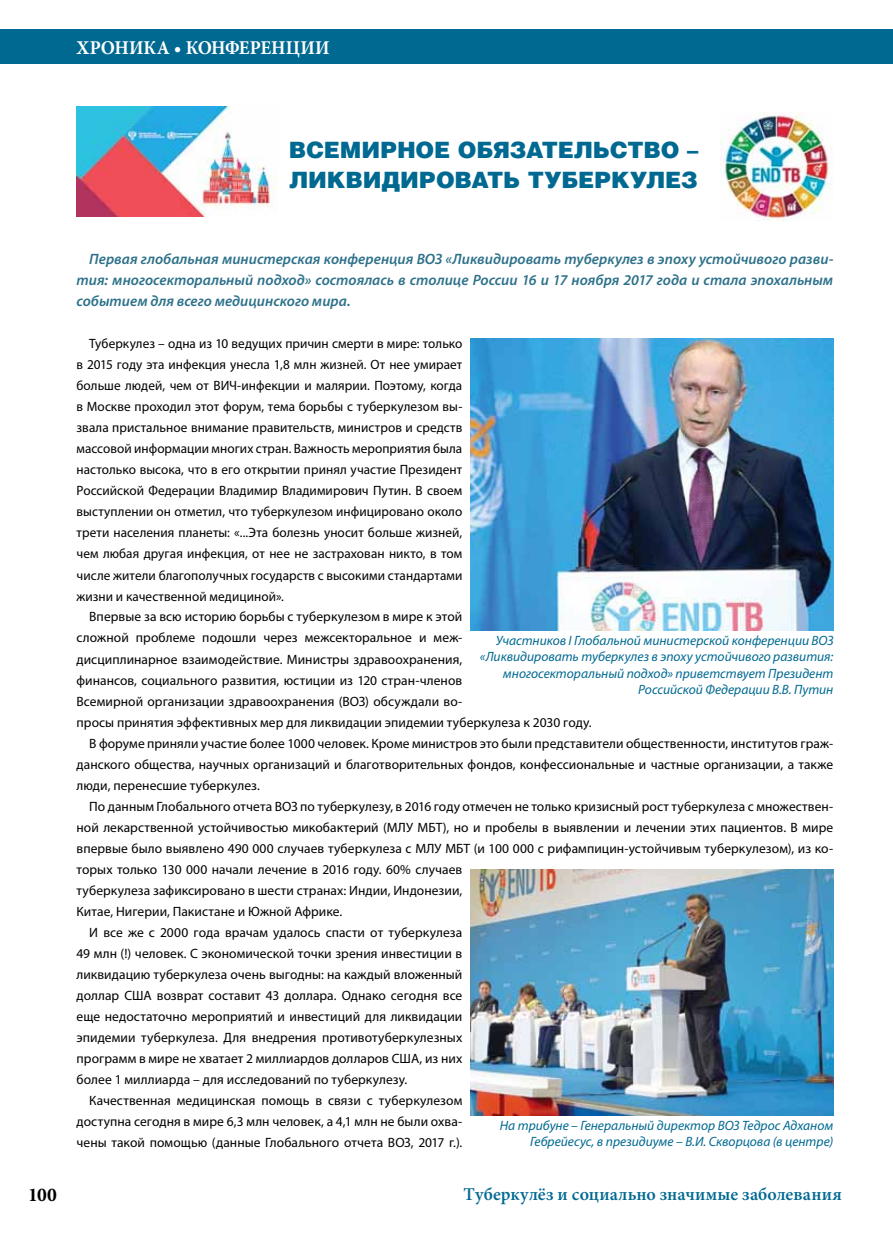
<style>
.page{position:relative;width:893px;height:1234px;background:#fff}
.page>*{position:absolute;margin:0;border:0;box-sizing:border-box;transform-origin:0 0}
.t1{font:900 22.5px/30px "Helios";letter-spacing:-.01em;color:#006991}
.t2{font:700 19.5px "Minion Pro";letter-spacing:.005em;color:#fff;scale:.95 1}
.t3{font:700 19.5px "Minion Pro";color:#000}
.t4{font:600 18px "Minion Pro";letter-spacing:.01em;color:#006991}
.t5{font:italic 600 15px/21px "Myriad Pro";color:#2d718a;text-align:justify}
.t6{font:13.5px/21px "Myriad Pro";letter-spacing:.005em;color:#000;text-align:justify}
.t7{font:italic 13.5px/16.2px "Myriad Pro";color:#006991;text-align:right}
</style>
<div class="page">
<div style="left:0;top:30px;width:893px;height:34px;background:#006991"></div>
<img style="left:720px;top:113px;width:112px;height:108px">
<img style="left:77px;top:106px;width:201px;height:111px">
<img style="left:471px;top:339px;width:362px;height:291px">
<img style="left:471px;top:869px;width:362px;height:246px">
<h2 class="t2" style="left:77px;top:34px;width:268px">ХРОНИКА • КОНФЕРЕНЦИИ</h2>
<h1 class="t1" style="left:289px;top:134px;width:411px">ВСЕМИРНОЕ ОБЯЗАТЕЛЬСТВО –<br>ЛИКВИДИРОВАТЬ ТУБЕРКУЛЕЗ</h1>
<p class="t5" style="left:77px;top:248px;width:758px;text-indent:13px">Первая глобальная министерская конференция ВОЗ «Ликвидировать туберкулез в эпоху устойчивого разви&shy;тия: многосекторальный подход» состоялась в столице России 16 и 17 ноября 2017 года и стала эпохальным событием для всего медицинского мира.</p>
<p class="t6" style="left:77px;top:333px;width:387px;text-indent:13px">Туберкулез – одна из 10 ведущих причин смерти в мире: только в 2015 году эта инфекция унесла 1,8 млн жизней. От нее умирает больше людей, чем от ВИЧ-инфекции и малярии. Поэтому, когда в Москве проходил этот форум, тема борьбы с туберкулезом вы&shy;звала пристальное внимание правительств, министров и средств массовой информации многих стран. Важность мероприятия была настолько высока, что в его открытии принял участие Президент Российской Федерации Владимир Владимирович Путин. В своем выступлении он отметил, что туберкулезом инфицировано около трети населения планеты: «...Эта болезнь уносит больше жизней, чем любая другая инфекция, от нее не застрахован никто, в том числе жители благополучных государств с высокими стандартами жизни и качественной медициной».</p>
<p class="t6" style="left:89px;top:606px;width:375px">Впервые за всю историю борьбы с туберкулезом в мире к этой</p>
<p class="t6" style="left:77px;top:627px;width:387px">сложной проблеме подошли через межсекторальное и меж-</p>
<p class="t6" style="left:77px;top:648px;width:387px">дисциплинарное взаимодействие. Министры здравоохранения,</p>
<p class="t6" style="left:77px;top:669px;width:387px">финансов, социального развития, юстиции из 120 стран-членов</p>
<p class="t6" style="left:77px;top:690px;width:387px">Всемирной организации здравоохранения (ВОЗ) обсуждали во-</p>
<p class="t6" style="left:77px;top:711px;width:517px">просы принятия эффективных мер для ликвидации эпидемии туберкулеза к 2030 году.</p>
<p class="t6" style="left:89px;top:732px;width:746px">В форуме приняли участие более 1000 человек. Кроме министров это были представители общественности, институтов граж-</p>
<p class="t6" style="left:77px;top:753px;width:758px">данского общества, научных организаций и благотворительных фондов, конфессиональные и частные организации, а также</p>
<p class="t6" style="left:77px;top:774px;width:185px">люди, перенесшие туберкулез.</p>
<p class="t6" style="left:89px;top:795px;width:746px">По данным Глобального отчета ВОЗ по туберкулезу, в 2016 году отмечен не только кризисный рост туберкулеза с множествен-</p>
<p class="t6" style="left:77px;top:816px;width:758px">ной лекарственной устойчивостью микобактерий (МЛУ МБТ), но и пробелы в выявлении и лечении этих пациентов. В мире</p>
<p class="t6" style="left:77px;top:837px;width:758px">впервые было выявлено 490 000 случаев туберкулеза с МЛУ МБТ (и 100 000 с рифампицин-устойчивым туберкулезом), из ко-</p>
<p class="t6" style="left:77px;top:858px;width:387px">торых только 130 000 начали лечение в 2016 году. 60% случаев</p>
<p class="t6" style="left:77px;top:879px;width:387px">туберкулеза зафиксировано в шести странах: Индии, Индонезии,</p>
<p class="t6" style="left:77px;top:900px;width:267px">Китае, Нигерии, Пакистане и Южной Африке.</p>
<p class="t6" style="left:89px;top:921px;width:375px">И все же с 2000 года врачам удалось спасти от туберкулеза</p>
<p class="t6" style="left:77px;top:942px;width:387px">49 млн (!) человек. С экономической точки зрения инвестиции в</p>
<p class="t6" style="left:77px;top:963px;width:387px">ликвидацию туберкулеза очень выгодны: на каждый вложенный</p>
<p class="t6" style="left:77px;top:984px;width:387px">доллар США возврат составит 43 доллара. Однако сегодня все</p>
<p class="t6" style="left:77px;top:1005px;width:387px">еще недостаточно мероприятий и инвестиций для ликвидации</p>
<p class="t6" style="left:77px;top:1026px;width:387px">эпидемии туберкулеза. Для внедрения противотуберкулезных</p>
<p class="t6" style="left:77px;top:1047px;width:387px">программ в мире не хватает 2 миллиардов долларов США, из них</p>
<p class="t6" style="left:77px;top:1068px;width:332px">более 1 миллиарда – для исследований по туберкулезу.</p>
<p class="t6" style="left:89px;top:1089px;width:375px">Качественная медицинская помощь в связи с туберкулезом</p>
<p class="t6" style="left:77px;top:1110px;width:387px">доступна сегодня в мире 6,3 млн человек, а 4,1 млн не были охва-</p>
<p class="t6" style="left:77px;top:1131px;width:387px">чены такой помощью (данные Глобального отчета ВОЗ, 2017 г.).</p>
<p class="t7" style="left:480px;top:632px;width:355px">Участников I Глобальной министерской конференции ВОЗ «Ликвидировать туберкулез в эпоху устойчивого развития: многосекторальный подход» приветствует Президент Российской Федерации В.В. Путин</p>
<p class="t7" style="left:500px;top:1116px;width:335px">На трибуне – Генеральный директор ВОЗ Тедрос Адханом<br>Гебрейесус, в президиуме – В.И. Скворцова (в центре)</p>
<h2 class="t3" style="left:28px;top:1180px;width:30px">100</h2>
<h3 class="t4" style="left:463px;top:1181px;width:380px">Туберкулёз и социально значимые заболевания</h3>
</div>
